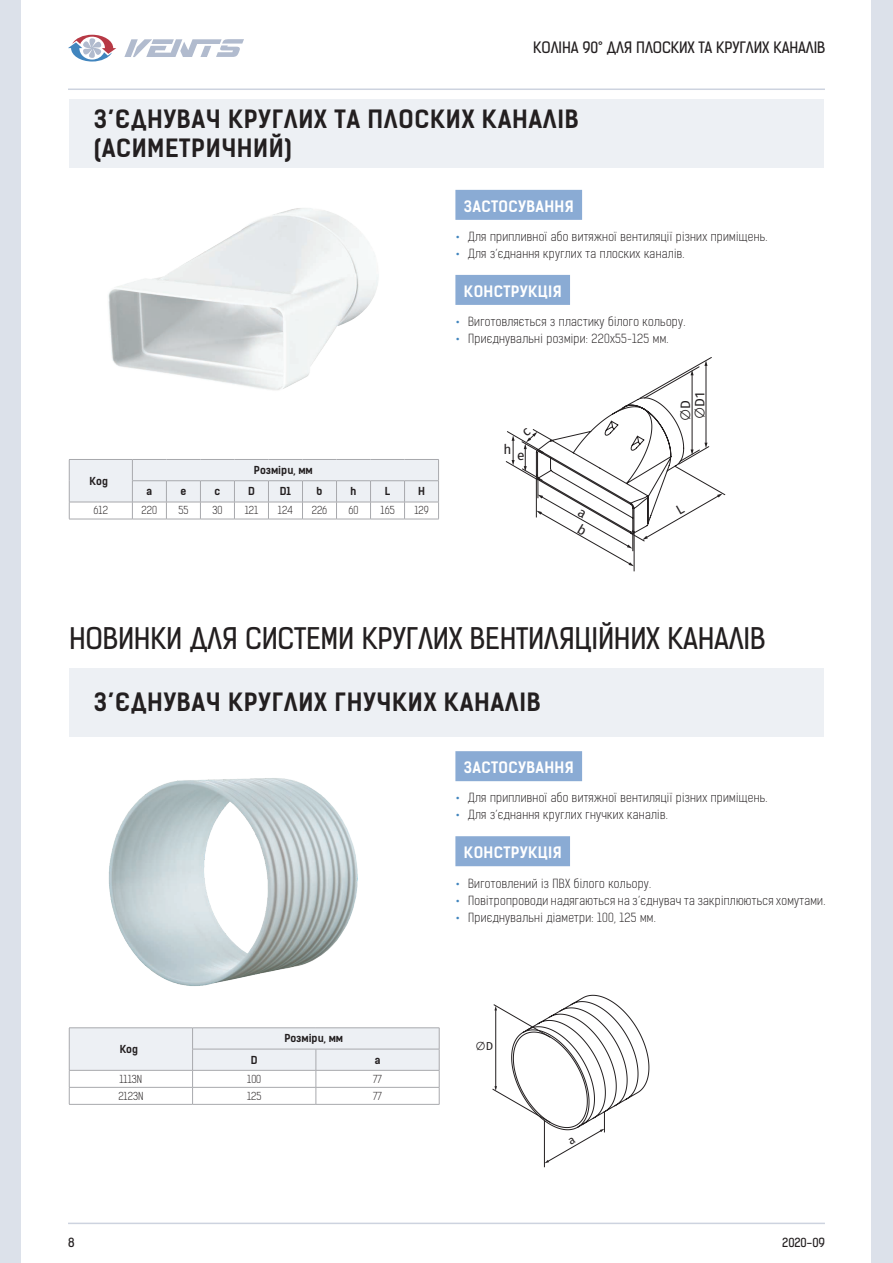
<style>
.page{position:relative;width:893px;height:1263px;background:#fff}
.page>*{position:absolute;margin:0;border:0;box-sizing:border-box;transform-origin:0 0}
.t1{font:28.35px "Kelson Sans Regular BG";letter-spacing:-.01em;color:#231f20}
.t2{font:24px/28.8px "Kelson Sans Bold BG";letter-spacing:.025em;color:#231f20}
.t3{font:15px "Kelson Sans Bold BG";letter-spacing:.02em;color:#fff}
.t4{font:15px "Kelson Sans Regular BG";letter-spacing:-.01em;color:#231f20}
.t5{font:13.65px/14.5px "Fira Sans";color:#231f20}
.t6{font:12px "Kelson Sans Light RU";letter-spacing:.025em;color:#231f20}
.t7{font:12px "Kelson Sans Regular BG";letter-spacing:-.01em;color:#231f20}
.t8{font:11.55px "Fira Sans";color:#231f20}
.t9{font:300 10.5px "Kelson Sans";color:#231f20}
.t10{font:10.5px "Kelson Sans Bold BG";color:#231f20}
.s1{font-family:"Kelson Sans";font-weight:700;color:#4185be}
</style>
<div class="page">
<hr style="left:68px;top:1222px;width:757px;height:2px;background:#cdd3df">
<hr style="left:68px;top:89px;width:757px;height:1px;background:#cdd3df">
<div style="left:872px;top:0;width:21px;height:1263px;background:#dce1ea"></div>
<div style="left:0;top:0;width:21px;height:1263px;background:#dce1ea"></div>
<svg style="left:124px;top:39px;width:120px;height:18px"></svg>
<svg style="left:68px;top:35px;width:48px;height:27px"></svg>
<div style="left:69px;top:99px;width:755px;height:69px;background:#edf0f4"></div>
<div style="left:69px;top:668px;width:755px;height:68px;background:#edf0f4"></div>
<div style="left:455px;top:190px;width:127px;height:30px;background:#8aabd4"></div>
<div style="left:455px;top:275px;width:115px;height:30px;background:#8aabd4"></div>
<div style="left:455px;top:751px;width:127px;height:30px;background:#8aabd4"></div>
<div style="left:455px;top:836px;width:115px;height:30px;background:#8aabd4"></div>
<img style="left:108px;top:208px;width:271px;height:182px">
<img style="left:108px;top:778px;width:250px;height:208px">
<svg style="left:69px;top:459px;width:370px;height:60px"></svg>
<hr style="left:69px;top:519px;width:63px;height:1px;background:#a8a9ad">
<hr style="left:132px;top:519px;width:34px;height:1px;background:#a8a9ad">
<hr style="left:166px;top:519px;width:34px;height:1px;background:#a8a9ad">
<hr style="left:200px;top:519px;width:34px;height:1px;background:#a8a9ad">
<hr style="left:234px;top:519px;width:34px;height:1px;background:#a8a9ad">
<hr style="left:268px;top:519px;width:34px;height:1px;background:#a8a9ad">
<hr style="left:302px;top:519px;width:34px;height:1px;background:#a8a9ad">
<hr style="left:336px;top:519px;width:35px;height:1px;background:#a8a9ad">
<hr style="left:371px;top:519px;width:34px;height:1px;background:#a8a9ad">
<hr style="left:405px;top:519px;width:34px;height:1px;background:#a8a9ad">
<hr style="left:69px;top:1027px;width:124px;height:1px;background:#a8a9ad">
<hr style="left:193px;top:1027px;width:123px;height:1px;background:#a8a9ad">
<hr style="left:316px;top:1027px;width:123px;height:1px;background:#a8a9ad">
<svg style="left:69px;top:1028px;width:371px;height:76px"></svg>
<hr style="left:69px;top:1087px;width:124px;height:1px;background:#a8a9ad">
<hr style="left:69px;top:1104px;width:124px;height:1px;background:#a8a9ad">
<hr style="left:193px;top:1087px;width:123px;height:1px;background:#a8a9ad">
<hr style="left:193px;top:1104px;width:123px;height:1px;background:#a8a9ad">
<hr style="left:316px;top:1087px;width:123px;height:1px;background:#a8a9ad">
<hr style="left:316px;top:1104px;width:123px;height:1px;background:#a8a9ad">
<hr style="left:634px;top:531px;width:1px;height:40px;background:#231f20">
<hr style="left:544px;top:1120px;width:1px;height:47px;background:#231f20">
<svg style="left:505px;top:357px;width:220px;height:209px"></svg>
<svg style="left:492px;top:995px;width:157px;height:168px"></svg>
<p class="t4" style="left:533px;top:38px;width:293px">КОЛІНА 90° ДЛЯ ПЛОСКИХ ТА КРУГЛИХ КАНАЛІВ</p>
<h2 class="t2" style="left:94px;top:105px;width:486px">З’ЄДНУВАЧ КРУГЛИХ ТА ПЛОСКИХ КАНАЛІВ (АСИМЕТРИЧНИЙ)</h2>
<p class="t3" style="left:464px;top:197px;width:111px">ЗАСТОСУВАННЯ</p>
<p class="t6" style="left:455px;top:229px;width:314px"><span class="s1">•</span> Для припливної або витяжної вентиляції різних приміщень.</p>
<p class="t6" style="left:455px;top:246px;width:230px"><span class="s1">•</span> Для з’єднання круглих та плоских каналів.</p>
<p class="t3" style="left:464px;top:282px;width:99px">КОНСТРУКЦІЯ</p>
<p class="t6" style="left:455px;top:314px;width:231px"><span class="s1">•</span> Виготовляється з пластику білого кольору.</p>
<p class="t6" style="left:455px;top:331px;width:214px"><span class="s1">•</span> Приєднувальні розміри: 220x55-125 мм.</p>
<p class="t10" style="left:90px;top:474px;width:20px">Код</p>
<p class="t10" style="left:254px;top:464px;width:60px">Розміри, мм</p>
<p class="t10" style="left:147px;top:485px;width:7px">a</p>
<p class="t10" style="left:180px;top:485px;width:7px">e</p>
<p class="t10" style="left:215px;top:485px;width:7px">c</p>
<p class="t10" style="left:248px;top:485px;width:8px">D</p>
<p class="t10" style="left:280px;top:485px;width:13px">D1</p>
<p class="t10" style="left:317px;top:485px;width:7px">b</p>
<p class="t10" style="left:351px;top:485px;width:7px">h</p>
<p class="t10" style="left:385px;top:485px;width:7px">L</p>
<p class="t10" style="left:418px;top:485px;width:8px">H</p>
<p class="t9" style="left:94px;top:504px;width:16px">612</p>
<p class="t9" style="left:142px;top:504px;width:17px">220</p>
<p class="t9" style="left:178px;top:504px;width:11px">55</p>
<p class="t9" style="left:212px;top:504px;width:11px">30</p>
<p class="t9" style="left:245px;top:504px;width:15px">121</p>
<p class="t9" style="left:278px;top:504px;width:17px">124</p>
<p class="t9" style="left:312px;top:504px;width:17px">226</p>
<p class="t9" style="left:349px;top:504px;width:11px">60</p>
<p class="t9" style="left:380px;top:504px;width:16px">165</p>
<p class="t9" style="left:414px;top:504px;width:16px">129</p>
<p class="t5" style="left:504px;top:443px;width:9px">h</p>
<p class="t5" style="left:517px;top:449px;width:9px">e</p>
<p class="t5" style="left:679px;top:421px;width:30px;rotate:-90deg">∅D ∅D1</p>
<h1 class="t1" style="left:69px;top:621px;width:698px">НОВИНКИ ДЛЯ СИСТЕМИ КРУГЛИХ ВЕНТИЛЯЦІЙНИХ КАНАЛІВ</h1>
<h2 class="t2" style="left:94px;top:688px;width:448px">З’ЄДНУВАЧ КРУГЛИХ ГНУЧКИХ КАНАЛІВ</h2>
<p class="t10" style="left:120px;top:1043px;width:20px">Код</p>
<p class="t10" style="left:284px;top:1032px;width:60px">Розміри, мм</p>
<p class="t10" style="left:251px;top:1053px;width:8px">D</p>
<p class="t10" style="left:375px;top:1053px;width:7px">a</p>
<p class="t9" style="left:119px;top:1072px;width:24px">1113N</p>
<p class="t9" style="left:247px;top:1072px;width:16px">100</p>
<p class="t9" style="left:373px;top:1072px;width:11px">77</p>
<p class="t9" style="left:118px;top:1089px;width:27px">2123N</p>
<p class="t9" style="left:247px;top:1089px;width:16px">125</p>
<p class="t9" style="left:373px;top:1089px;width:11px">77</p>
<p class="t3" style="left:464px;top:758px;width:111px">ЗАСТОСУВАННЯ</p>
<p class="t6" style="left:455px;top:791px;width:314px"><span class="s1">•</span> Для припливної або витяжної вентиляції різних приміщень.</p>
<p class="t6" style="left:455px;top:808px;width:214px"><span class="s1">•</span> Для з’єднання круглих гнучких каналів.</p>
<p class="t3" style="left:464px;top:843px;width:99px">КОНСТРУКЦІЯ</p>
<p class="t6" style="left:455px;top:876px;width:197px"><span class="s1">•</span> Виготовлений із ПВХ білого кольору.</p>
<p class="t6" style="left:455px;top:893px;width:371px"><span class="s1">•</span> Повітропроводи надягаються на з’єднувач та закріплюються хомутами.</p>
<p class="t6" style="left:455px;top:910px;width:202px"><span class="s1">•</span> Приєднувальні діаметри: 100, 125 мм.</p>
<p class="t8" style="left:475px;top:1038px;width:19px">∅D</p>
<p class="t7" style="left:68px;top:1235px;width:8px">8</p>
<p class="t7" style="left:782px;top:1235px;width:44px">2020-09</p>
</div>
